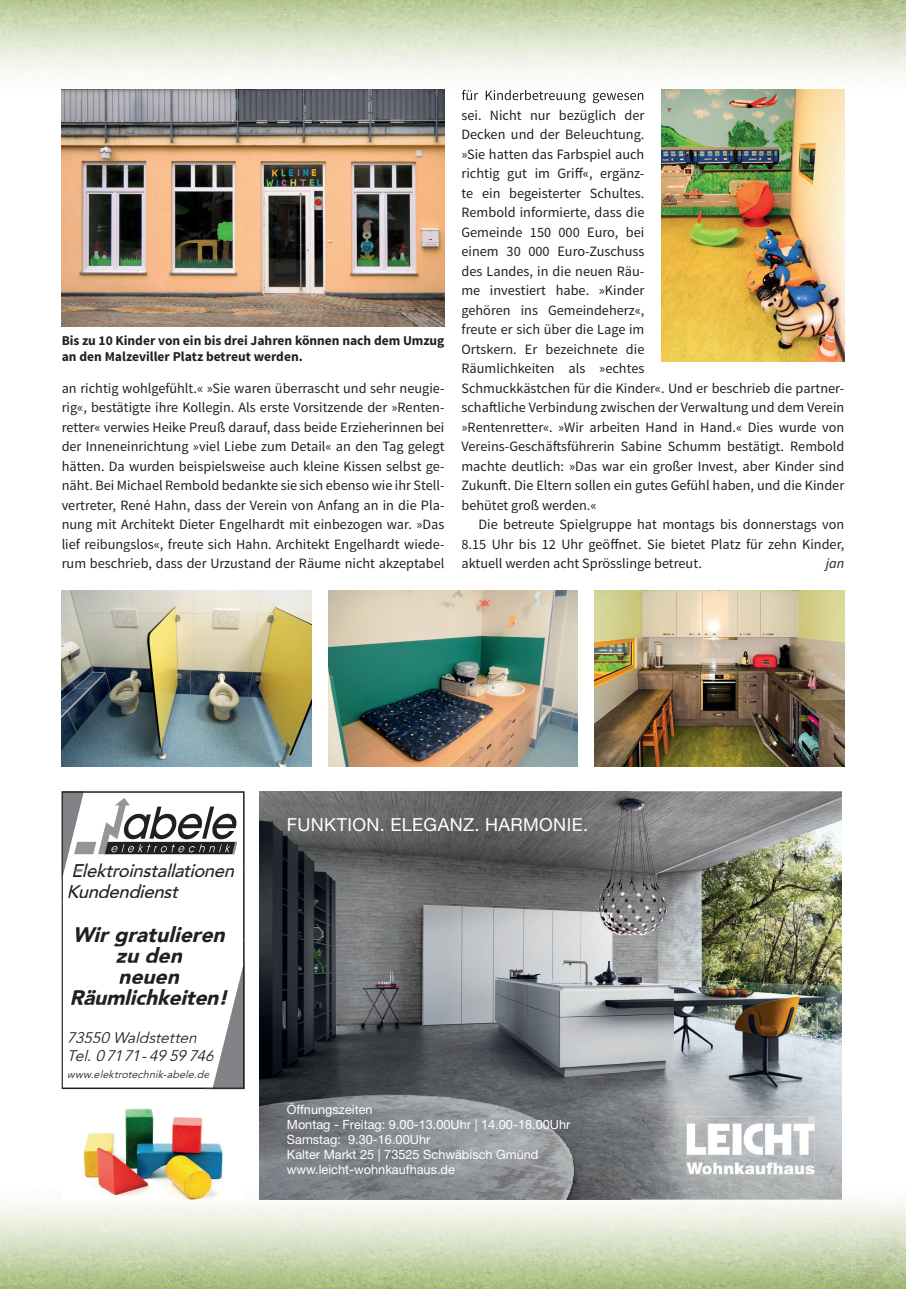
<style>
.page{position:relative;width:906px;height:1289px;background:#fff}
.page>*{position:absolute;margin:0;border:0;box-sizing:border-box;transform-origin:0 0}
.t1{font:italic 900 21px/21px "Avenir";letter-spacing:-.005em;color:#231f20;text-align:center}
.t2{font:italic 500 18.3px/20.5px "Avenir";letter-spacing:-.015em;color:#231f20}
.t3{font:18px "Helvetica Neue";letter-spacing:.02em;color:#fff}
.t4{font:italic 15.3px/18.3px "Avenir";letter-spacing:-.02em;color:#231f20}
.t5{font:14.25px/19.5px "Source Sans Pro";color:#231f20;text-align:justify}
.t6{font:italic 14.25px "Source Sans Pro";color:#231f20}
.t7{font:700 13.5px/16.5px "Source Sans Pro";color:#231f20}
.t8{font:12.75px/15px "Helvetica Neue";color:#fff}
.t9{font:italic 10.65px "Avenir";letter-spacing:.02em;color:#231f20}
</style>
<div class="page">
<img style="left:1px;top:0;width:905px;height:101px">
<img style="left:0;top:0;width:1px;height:101px">
<img style="left:1px;top:1198px;width:905px;height:90px">
<img style="left:0;top:1175px;width:1px;height:113px">
<img style="left:595px;top:590px;width:249px;height:176px">
<img style="left:661px;top:89px;width:183px;height:272px">
<img style="left:328px;top:590px;width:250px;height:176px">
<img style="left:62px;top:590px;width:249px;height:176px">
<svg style="left:62px;top:791px;width:182px;height:298px"></svg>
<img style="left:259px;top:791px;width:583px;height:408px">
<img style="left:686px;top:1116px;width:128px;height:58px">
<div style="left:62px;top:1107px;width:182px;height:92px;background:#fff"></div>
<img style="left:84px;top:1108px;width:138px;height:91px">
<img style="left:462px;top:90px;width:182px;height:11px">
<img style="left:62px;top:89px;width:382px;height:237px">
<p class="t7" style="left:62px;top:332px;width:384px">Bis zu 10 Kinder von ein bis drei Jahren können nach dem Umzug an den Malzeviller Platz betreut werden.</p>
<p class="t5" style="left:62px;top:378px;width:384px">an richtig wohlgefühlt.« »Sie waren überrascht und sehr neugie&shy;rig«, bestätigte ihre Kollegin. Als erste Vorsitzende der »Renten&shy;retter« verwies Heike Preuß darauf, dass beide Erzieherinnen bei der Inneneinrichtung »viel Liebe zum Detail« an den Tag gelegt hätten. Da wurden beispielsweise auch kleine Kissen selbst ge&shy;näht. Bei Michael Rembold bedankte sie sich ebenso wie ihr Stell&shy;vertreter, René Hahn, dass der Verein von Anfang an in die Pla&shy;nung mit Architekt Dieter Engelhardt mit einbezogen war. »Das lief reibungslos«, freute sich Hahn. Architekt Engelhardt wiede&shy;rum beschrieb, dass der Urzustand der Räume nicht akzeptabel</p>
<p class="t5" style="left:461px;top:105px;width:384px;text-align:left">sei. Nicht nur bezüglich der<br>Decken und der Beleuchtung.<br>»Sie hatten das Farbspiel auch<br>richtig gut im Griff«, ergänz-<br>te ein begeisterter Schultes.<br>Rembold informierte, dass die<br>Gemeinde 150 000 Euro, bei<br>einem 30 000 Euro-Zuschuss<br>des Landes, in die neuen Räu-<br>me investiert habe. »Kinder<br>gehören ins Gemeindeherz«,<br>freute er sich über die Lage im<br>Ortskern. Er bezeichnete die<br>Räumlichkeiten als »echtes<br>Schmuckkästchen für die Kinder«. Und er beschrieb die partner&shy;schaftliche Verbindung zwischen der Verwaltung und dem Verein »Rentenretter«. »Wir arbeiten Hand in Hand.« Dies wurde von Vereins-Geschäftsführerin Sabine Schumm bestätigt. Rembold machte deutlich: »Das war ein großer Invest, aber Kinder sind Zukunft. Die Eltern sollen ein gutes Gefühl haben, und die Kinder behütet groß werden.«</p>
<p class="t5" style="left:461px;top:515px;width:384px;text-indent:17px">Die betreute Spielgruppe hat montags bis donnerstags von 8.15 Uhr bis 12 Uhr geöffnet. Sie bietet Platz für zehn Kinder, aktuell werden acht Sprösslinge betreut.</p>
<p class="t6" style="left:825px;top:554px;width:20px">jan</p>
<p class="t2" style="left:67px;top:860px;width:171px">Elektroinstallationen<br>Kundendienst</p>
<h1 class="t1" style="left:69px;top:923px;width:163px">Wir gratulieren zu den<br>neuen<br>Räumlichkeiten!</h1>
<p class="t4" style="left:67px;top:1028px;width:150px">73550 Waldstetten<br>Tel. 0 7171 -49 59 746</p>
<p class="t9" style="left:67px;top:1067px;width:145px">www.elektrotechnik-abele.de</p>
<p class="t3" style="left:287px;top:813px;width:303px">FUNKTION. ELEGANZ. HARMONIE.</p>
<p class="t8" style="left:287px;top:1101px;width:285px">Öffnungszeiten<br>Montag - Freitag: 9.00-13.00Uhr | 14.00-18.00Uhr<br>Samstag: 9.30-16.00Uhr<br>Kalter Markt 25 | 73525 Schwäbisch Gmünd www.leicht-wohnkaufhaus.de</p>
</div>
